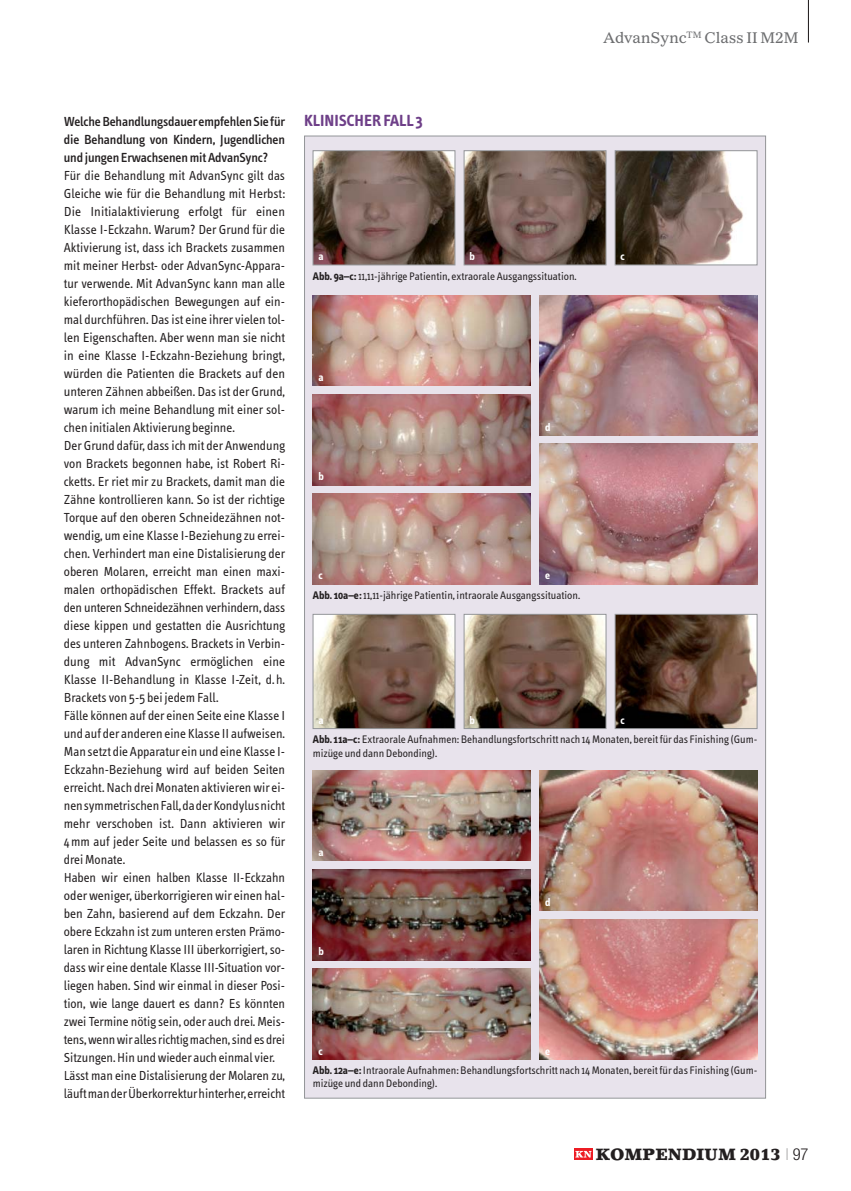
<style>
.page{position:relative;width:851px;height:1191px;background:#fff}
.page>*{position:absolute;margin:0;border:0;box-sizing:border-box;transform-origin:0 0}
.t1{font:700 16.5px "Info Text";color:#6e3f88}
.t2{font:900 16.2px "Lino Letter";color:#231f20}
.t3{font:15px "Gazette LH";color:#6d6e70}
.t4{font:13.5px/18px "Info Text";color:#231f20}
.t5{font:500 13.5px/18px "Info Text";letter-spacing:-.01em;color:#231f20;text-align:justify}
.t6{font:11.25px/13.5px "Info Text";color:#231f20}
.t7{font:700 11.25px "Info Text";color:#fff}
.s1{font-weight:700}
.s2{font-family:"Helvetica Neue";font-weight:200;font-size:16.5px}
.s3{font-family:"Helvetica Neue";font-weight:300;font-stretch:condensed;font-size:16.5px}
</style>
<div class="page">
<hr style="left:807px;top:0;width:1px;height:43px;background:#231f20">
<svg style="left:574px;top:1148px;width:18px;height:12px"></svg>
<svg style="left:575px;top:1150px;width:16px;height:7px"></svg>
<div style="left:305px;top:136px;width:460px;height:961px;background:#e8e3ec"></div>
<img style="left:315px;top:152px;width:138px;height:111px">
<div style="left:313px;top:150px;width:142px;height:115px;border:1px solid #939598"></div>
<img style="left:465px;top:152px;width:139px;height:111px">
<div style="left:463px;top:150px;width:143px;height:115px;border:1px solid #939598"></div>
<div style="left:615px;top:151px;width:141px;height:114px;background:#fff"></div>
<img style="left:616px;top:152px;width:127px;height:111px">
<div style="left:614px;top:150px;width:143px;height:115px;border:1px solid #939598"></div>
<img style="left:313px;top:295px;width:217px;height:91px">
<img style="left:313px;top:394px;width:217px;height:91px">
<img style="left:313px;top:493px;width:217px;height:91px">
<img style="left:539px;top:295px;width:218px;height:140px">
<img style="left:539px;top:444px;width:218px;height:140px">
<img style="left:315px;top:616px;width:138px;height:111px">
<div style="left:313px;top:614px;width:142px;height:115px;border:1px solid #939598"></div>
<img style="left:465px;top:616px;width:139px;height:111px">
<div style="left:463px;top:614px;width:143px;height:115px;border:1px solid #939598"></div>
<img style="left:616px;top:616px;width:139px;height:111px">
<div style="left:614px;top:614px;width:143px;height:115px;border:1px solid #939598"></div>
<img style="left:313px;top:770px;width:217px;height:91px">
<img style="left:313px;top:869px;width:217px;height:91px">
<img style="left:313px;top:968px;width:217px;height:91px">
<img style="left:539px;top:770px;width:218px;height:140px">
<img style="left:539px;top:919px;width:218px;height:140px">
<p class="t3" style="left:603px;top:30px;width:197px">AdvanSync<sup>TM</sup> Class II M2M</p>
<p class="t5" style="left:64px;top:114px;width:223px">Welche Behandlungsdauer empfehlen Sie für die Behandlung von Kindern, Jugendlichen und jungen Erwachsenen mit AdvanSync?</p>
<p class="t4" style="left:64px;top:168px;width:223px">Für die Behandlung mit AdvanSync gilt das Gleiche wie für die Behandlung mit Herbst:<br>Die Initialaktivierung erfolgt für einen Klasse I-Eckzahn. Warum? Der Grund für die Aktivierung ist, dass ich Brackets zusammen mit meiner Herbst- oder AdvanSync-Appara&shy;tur verwende. Mit AdvanSync kann man alle kieferorthopädischen Bewegungen auf ein&shy;mal durchführen. Das ist eine ihrer vielen tol&shy;len Eigenschaften. Aber wenn man sie nicht in eine Klasse I-Eckzahn-Beziehung bringt, würden die Patienten die Brackets auf den unteren Zähnen abbeißen. Das ist der Grund, warum ich meine Behandlung mit einer sol&shy;chen initialen Aktivierung beginne.<br>Der Grund dafür, dass ich mit der Anwendung von Brackets begonnen habe, ist Robert Ri&shy;cketts. Er riet mir zu Brackets, damit man die Zähne kontrollieren kann. So ist der richtige Torque auf den oberen Schneidezähnen not&shy;wendig, um eine Klasse I-Beziehung zu errei&shy;chen. Verhindert man eine Distalisierung der oberen Molaren, erreicht man einen maxi - malen orthopädischen Effekt. Brackets auf den unteren Schneidezähnen verhindern, dass die se kippen und gestatten die Ausrichtung des unteren Zahnbogens. Brackets in Verbin&shy;dung mit AdvanSync ermöglichen eine Klas se II-Behandlung in Klasse I-Zeit, d.h.<br>Brackets von 5-5 bei jedem Fall.<br>Fälle können auf der einen Seite eine Klasse I und auf der anderen eine Klasse II aufweisen.<br>Man setzt die Apparatur ein und eine Klasse I-Eckzahn-Beziehung wird auf beiden Seiten erreicht. Nach drei Monaten aktivieren wir ei&shy;nen symmetrischen Fall, da der Kondylus nicht mehr verschoben ist. Dann aktivieren wir 4mm auf jeder Seite und belassen es so für drei Monate.<br>Haben wir einen halben Klasse II-Eckzahn oder weniger, überkorrigieren wir einen hal&shy;ben Zahn, basierend auf dem Eckzahn. Der obere Eckzahn ist zum unteren ersten Prämo&shy;laren in Richtung Klasse III überkorrigiert, so&shy;dass wir eine dentale Klasse III-Situation vor&shy;liegen haben. Sind wir einmal in dieser Posi&shy;tion, wie lange dauert es dann? Es könnten zwei Termine nötig sein, oder auch drei. Meis&shy;tens, wenn wir alles richtig machen, sind es drei Sitzungen. Hin und wieder auch einmal vier.<br>Lässt man eine Distalisierung der Molaren zu, läuft man der Überkorrektur hinterher, erreicht</p>
<p class="t1" style="left:304px;top:114px;width:120px">KLINISCHER FALL 3</p>
<p class="t7" style="left:318px;top:253px;width:7px">a</p>
<p class="t7" style="left:469px;top:253px;width:7px">b</p>
<p class="t7" style="left:620px;top:253px;width:6px">c</p>
<p class="t6" style="left:313px;top:270px;width:265px"><span class="s1">Abb. 9a–c:</span>11,11-jährige Patientin, extraorale Ausgangssituation.</p>
<p class="t7" style="left:318px;top:373px;width:7px">a</p>
<p class="t7" style="left:318px;top:472px;width:7px">b</p>
<p class="t7" style="left:318px;top:571px;width:6px">c</p>
<p class="t7" style="left:545px;top:423px;width:7px">d</p>
<p class="t7" style="left:545px;top:571px;width:7px">e</p>
<p class="t6" style="left:313px;top:589px;width:269px"><span class="s1">Abb. 10a–e:</span>11,11-jährige Patientin, intraorale Ausgangssituation.</p>
<p class="t7" style="left:318px;top:716px;width:7px">a</p>
<p class="t7" style="left:469px;top:716px;width:7px">b</p>
<p class="t7" style="left:620px;top:716px;width:6px">c</p>
<p class="t6" style="left:313px;top:734px;width:446px"><span class="s1">Abb. 11a–c:</span> Extraorale Aufnahmen: Behandlungsfortschritt nach 14 Monaten, bereit für das Finishing (Gum&shy;mizüge und dann Debonding).</p>
<p class="t7" style="left:318px;top:848px;width:7px">a</p>
<p class="t7" style="left:318px;top:947px;width:7px">b</p>
<p class="t7" style="left:318px;top:1046px;width:6px">c</p>
<p class="t7" style="left:545px;top:898px;width:7px">d</p>
<p class="t7" style="left:545px;top:1046px;width:7px">e</p>
<p class="t6" style="left:313px;top:1064px;width:446px"><span class="s1">Abb. 12a–e:</span>Intraorale Aufnahmen: Behandlungsfortschritt nach 14 Monaten, bereit für das Finishing (Gum&shy;mizüge und dann Debonding).</p>
<p class="t2" style="left:595px;top:1148px;width:214px">KOMPENDIUM 2013 <span class="s2">I</span> <span class="s3">97</span></p>
</div>
